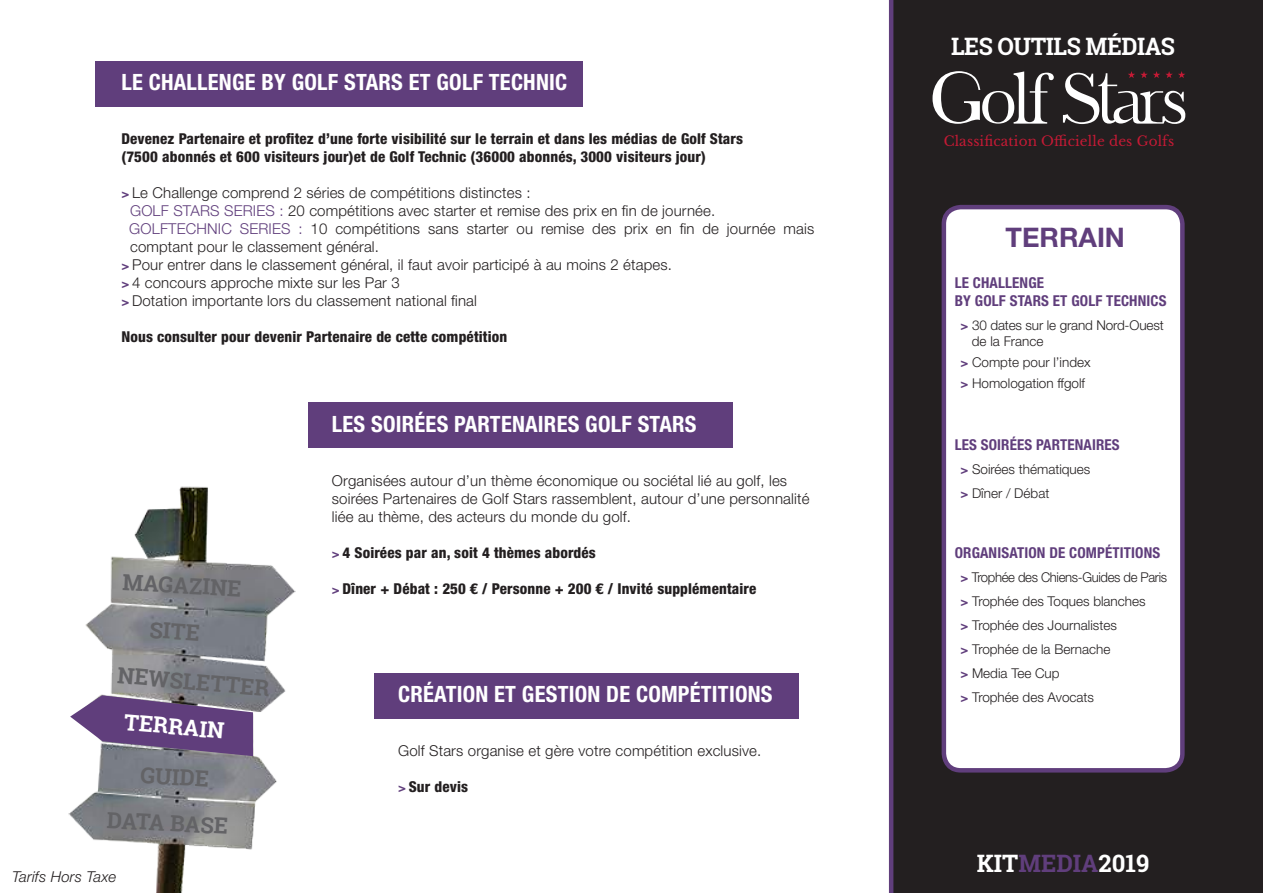
<style>
.page{position:relative;width:1263px;height:893px;background:#fff}
.page>*{position:absolute;margin:0;border:0;box-sizing:border-box;transform-origin:0 0}
.t1{font:700 27px "Helvetica Neue LT Std";color:#603e7c}
.t2{font:700 24px "Roboto Slab";letter-spacing:-.02em;color:#fff}
.t3{font:700 24px "Roboto Slab";color:#fff}
.t4{font:700 condensed 22.5px "Helvetica Neue LT Std";letter-spacing:.01em;color:#fff}
.t5{font:700 22.2px/46.3px "Roboto Slab";color:#636366;text-align:center}
.t6{font:700 22.2px "Roboto Slab";color:#fff}
.t7{font:300 15px/18px "Helvetica Neue LT Std";letter-spacing:.01em;color:#231f20}
.t8{font:800 condensed 15px/18px "Helvetica Neue LT Std";letter-spacing:.01em;color:#231f20}
.t9{font:700 condensed 15px/18px "Helvetica Neue LT Std";letter-spacing:.01em;color:#603e7c}
.t10{font:italic 300 15px "Helvetica Neue LT Std";letter-spacing:.01em;color:#231f20}
.t11{font:13.65px "Libre Baskerville";letter-spacing:.01em;color:#c51a35}
.t12{font:300 13.5px/24px "Helvetica Neue LT Std";color:#231f20}
.s1{font-weight:700;font-stretch:condensed;font-size:12.6px;color:#603e7c}
.s2{color:#603e7c}
.s3{font-weight:700;font-size:12.6px;color:#603e7c}
</style>
<div class="page">
<div style="left:890px;top:0;width:373px;height:893px;background:#231f20"></div>
<svg style="left:932px;top:71px;width:122px;height:53px"></svg>
<svg style="left:1063px;top:71px;width:122px;height:53px"></svg>
<div style="left:944px;top:207px;width:238px;height:563px;background:#fff;border-radius:17px"></div>
<div style="left:941px;top:205px;width:243px;height:568px;border:4px solid #603e7c;border-radius:17px"></div>
<div style="left:308px;top:402px;width:424px;height:46px;background:#603e7c"></div>
<div style="left:95px;top:61px;width:488px;height:46px;background:#603e7c"></div>
<img style="left:68px;top:486px;width:228px;height:407px">
<svg style="left:70px;top:695px;width:183px;height:61px;background:#7a638e"></svg>
<hr style="left:889px;top:0;width:4px;height:893px;background:#603e7c">
<div style="left:374px;top:673px;width:425px;height:46px;background:#603e7c"></div>
<h3 class="t4" style="left:121px;top:68px;width:447px">LE CHALLENGE BY GOLF STARS ET GOLF TECHNIC</h3>
<p class="t8" style="left:121px;top:129px;width:623px">Devenez Partenaire et profitez d’une forte visibilité sur le terrain et dans les médias de Golf Stars (7500 abonnés et 600 visiteurs jour)et de Golf Technic (36000 abonnés, 3000 visiteurs jour)</p>
<p class="t7" style="left:121px;top:183px;width:411px"><span class="s1">&gt;</span> Le Challenge comprend 2 séries de compétitions distinctes :</p>
<p class="t7" style="left:130px;top:201px;width:587px"><span class="s2">GOLF STARS SERIES :</span> 20 compétitions avec starter et remise des prix en fin de journée.</p>
<p class="t7" style="left:129px;top:219px;width:686px"><span class="s2">GOLFTECHNIC SERIES :</span> 10 compétitions sans starter ou remise des prix en fin de journée mais</p>
<p class="t7" style="left:130px;top:237px;width:250px">comptant pour le classement général.</p>
<p class="t7" style="left:121px;top:255px;width:552px"><span class="s1">&gt;</span> Pour entrer dans le classement général, il faut avoir participé à au moins 2 étapes.</p>
<p class="t7" style="left:121px;top:273px;width:280px"><span class="s1">&gt;</span> 4 concours approche mixte sur les Par 3</p>
<p class="t7" style="left:121px;top:291px;width:357px"><span class="s1">&gt;</span> Dotation importante lors du classement national final</p>
<p class="t8" style="left:121px;top:327px;width:387px">Nous consulter pour devenir Partenaire de cette compétition</p>
<h3 class="t5" style="left:124px;top:559px;width:120px;rotate:3deg">MAGAZINE</h3>
<h3 class="t5" style="left:151px;top:606px;width:52px;rotate:4deg">SITE</h3>
<h3 class="t5" style="left:119px;top:652px;width:154px;rotate:5deg">NEWSLETTER</h3>
<h3 class="t6" style="left:126px;top:707px;width:102px;rotate:5deg">TERRAIN</h3>
<h3 class="t5" style="left:111px;top:750px;width:123px;rotate:3deg">GUIDE<br>DATA BASE</h3>
<p class="t10" style="left:12px;top:868px;width:106px">Tarifs Hors Taxe</p>
<h3 class="t4" style="left:332px;top:410px;width:366px">LES SOIRÉES PARTENAIRES GOLF STARS</h3>
<p class="t7" style="left:332px;top:471px;width:479px">Organisées autour d’un thème économique ou sociétal lié au golf, les soirées Partenaires de Golf Stars rassemblent, autour d’une personnalité liée au thème, des acteurs du monde du golf.</p>
<p class="t8" style="left:332px;top:543px;width:265px"><span class="s3">&gt;</span> 4 Soirées par an, soit 4 thèmes abordés</p>
<p class="t8" style="left:332px;top:579px;width:426px"><span class="s3">&gt;</span> Dîner + Débat : 250 € / Personne + 200 € / Invité supplémentaire</p>
<h3 class="t4" style="left:398px;top:680px;width:376px">CRÉATION ET GESTION DE COMPÉTITIONS</h3>
<p class="t7" style="left:398px;top:741px;width:365px">Golf Stars organise et gère votre compétition exclusive.</p>
<p class="t8" style="left:398px;top:777px;width:72px"><span class="s3">&gt;</span> Sur devis</p>
<h2 class="t2" style="left:951px;top:30px;width:225px">LES OUTILS MÉDIAS</h2>
<p class="t11" style="left:944px;top:133px;width:232px">Classification Officielle des Golfs</p>
<h1 class="t1" style="left:1005px;top:220px;width:121px">TERRAIN</h1>
<p class="t9" style="left:955px;top:273px;width:213px">LE CHALLENGE<br>BY GOLF STARS ET GOLF TECHNICS</p>
<p class="t12" style="left:972px;top:317px;width:193px;line-height:16.2px;text-indent:-11px"><span class="s1">&gt;</span> 30 dates sur le grand Nord-Ouest de la France</p>
<p class="t12" style="left:961px;top:352px;width:131px;line-height:21px"><span class="s1">&gt;</span> Compte pour l’index <span class="s1">&gt;</span> Homologation ffgolf</p>
<p class="t9" style="left:955px;top:435px;width:166px">LES SOIRÉES PARTENAIRES</p>
<p class="t12" style="left:961px;top:457px;width:131px"><span class="s1">&gt;</span> Soirées thématiques <span class="s1">&gt;</span> Dîner / Débat</p>
<p class="t9" style="left:955px;top:543px;width:207px">ORGANISATION DE COMPÉTITIONS</p>
<p class="t12" style="left:961px;top:565px;width:208px"><span class="s1">&gt;</span> Trophée des Chiens-Guides de Paris <span class="s1">&gt;</span> Trophée des Toques blanches<br><span class="s1">&gt;</span> Trophée des Journalistes<br><span class="s1">&gt;</span> Trophée de la Bernache<br><span class="s1">&gt;</span> Media Tee Cup<br><span class="s1">&gt;</span> Trophée des Avocats</p>
<h2 class="t3" style="left:977px;top:847px;width:174px">KIT<span class="s2">MEDIA</span>2019</h2>
</div>
